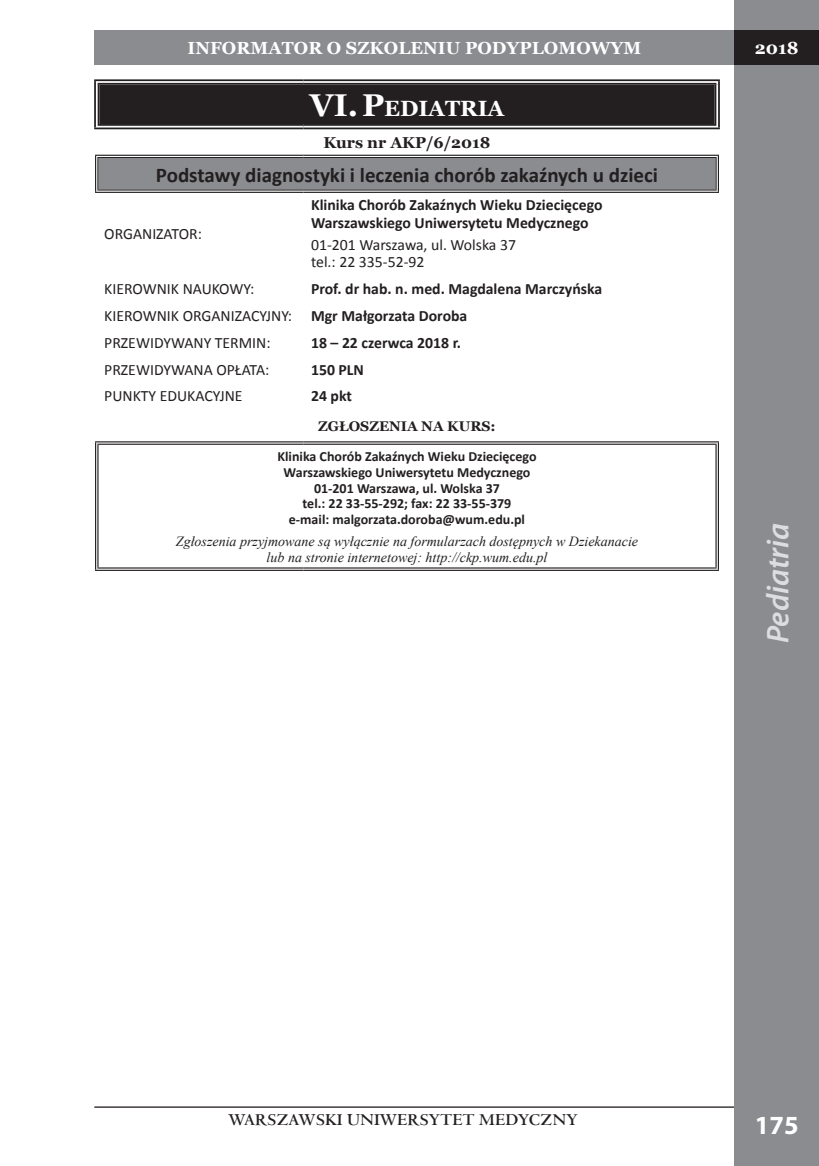
<style>
.page{position:relative;width:819px;height:1166px;background:#fff}
.page>*{position:absolute;margin:0;border:0;box-sizing:border-box;transform-origin:0 0}
.t1{font:italic 600 31.5px "Myriad Pro";color:#dcdddf}
.t2{font:700 31.5px "Georgia";color:#fff}
.t3{font:700 26.25px "Myriad Pro";color:#fff}
.t4{font:700 22.05px "Georgia";color:#fff}
.t5{font:700 21px "Calibri";color:#231f20}
.t6{font:700 17.5px "Georgia";letter-spacing:.005em;color:#fff}
.t7{font:700 17.5px "Venetian 301 EU";color:#231f20}
.t8{font:700 15.75px/26.8px "Calibri";color:#231f20}
.t9{font:15.75px/17.5px "Calibri";color:#231f20}
.t10{font:700 15.75px "Georgia";color:#231f20}
.t11{font:700 14px/15.8px "Calibri";color:#231f20;text-align:center}
.t12{font:italic 14px/15.8px "Times New Roman";color:#231f20;text-align:center}
.t13{font:700 14px "Georgia";color:#231f20}
.s1{font-size:22.05px}
.s2{font-weight:400}
</style>
<div class="page">
<hr style="left:94px;top:1106px;width:725px;height:2px;background:#231f20">
<div style="left:734px;top:0;width:85px;height:1166px;background:#8a8c8f"></div>
<div style="left:94px;top:30px;width:725px;height:34px;background:#8a8c8f"></div>
<div style="left:734px;top:30px;width:85px;height:34px;background:#231f20"></div>
<div style="left:97px;top:82px;width:620px;height:45px;background:#231f20"></div>
<div style="left:97px;top:156px;width:620px;height:35px;background:#8a8c8f"></div>
<svg style="left:96px;top:442px;width:207px;height:3px"></svg>
<svg style="left:303px;top:442px;width:414px;height:3px"></svg>
<hr style="left:715px;top:445px;width:4px;height:122px;background:#6e6b6c">
<svg style="left:96px;top:567px;width:207px;height:3px"></svg>
<svg style="left:303px;top:567px;width:414px;height:3px"></svg>
<hr style="left:95px;top:155px;width:208px;height:3px;background:#fff">
<hr style="left:303px;top:155px;width:416px;height:3px;background:#fff">
<hr style="left:715px;top:158px;width:4px;height:31px;background:#6e6b6c">
<hr style="left:95px;top:189px;width:208px;height:4px;background:#c8c7c7">
<hr style="left:303px;top:189px;width:416px;height:4px;background:#c8c7c7">
<div style="left:94px;top:79px;width:209px;height:6px;background:#e3e3e3"></div>
<svg style="left:97px;top:85px;width:1px;height:39px"></svg>
<div style="left:303px;top:79px;width:416px;height:6px;background:#e3e3e3"></div>
<svg style="left:716px;top:85px;width:1px;height:39px"></svg>
<svg style="left:96px;top:124px;width:207px;height:4px"></svg>
<svg style="left:303px;top:124px;width:415px;height:4px"></svg>
<hr style="left:95px;top:441px;width:208px;height:1px;background:#231f20">
<hr style="left:97px;top:444px;width:206px;height:1px;background:#231f20">
<hr style="left:95px;top:442px;width:1px;height:128px;background:#231f20">
<hr style="left:97px;top:445px;width:1px;height:122px;background:#231f20">
<hr style="left:303px;top:441px;width:416px;height:1px;background:#231f20">
<hr style="left:303px;top:444px;width:413px;height:1px;background:#231f20">
<hr style="left:715px;top:445px;width:1px;height:122px;background:#231f20">
<hr style="left:717px;top:442px;width:2px;height:128px;background:#231f20">
<hr style="left:97px;top:567px;width:206px;height:1px;background:#231f20">
<hr style="left:95px;top:570px;width:208px;height:1px;background:#231f20">
<hr style="left:303px;top:567px;width:413px;height:1px;background:#231f20">
<hr style="left:303px;top:570px;width:416px;height:1px;background:#231f20">
<hr style="left:95px;top:155px;width:208px;height:1px;background:#231f20">
<hr style="left:97px;top:157px;width:206px;height:1px;background:#231f20">
<hr style="left:95px;top:156px;width:1px;height:36px;background:#231f20">
<hr style="left:97px;top:158px;width:1px;height:31px;background:#231f20">
<hr style="left:303px;top:155px;width:416px;height:1px;background:#231f20">
<hr style="left:303px;top:157px;width:413px;height:1px;background:#231f20">
<hr style="left:715px;top:158px;width:1px;height:31px;background:#231f20">
<hr style="left:717px;top:156px;width:2px;height:36px;background:#231f20">
<hr style="left:97px;top:189px;width:206px;height:2px;background:#231f20">
<hr style="left:95px;top:192px;width:208px;height:1px;background:#231f20">
<hr style="left:303px;top:189px;width:413px;height:2px;background:#231f20">
<hr style="left:303px;top:192px;width:416px;height:1px;background:#231f20">
<hr style="left:94px;top:79px;width:209px;height:2px;background:#231f20">
<hr style="left:98px;top:83px;width:205px;height:2px;background:#231f20">
<hr style="left:94px;top:81px;width:2px;height:47px;background:#231f20">
<hr style="left:303px;top:79px;width:416px;height:2px;background:#231f20">
<hr style="left:303px;top:83px;width:413px;height:2px;background:#231f20">
<hr style="left:718px;top:81px;width:1px;height:47px;background:#231f20">
<hr style="left:98px;top:124px;width:205px;height:2px;background:#231f20">
<hr style="left:94px;top:128px;width:209px;height:1px;background:#231f20">
<hr style="left:303px;top:124px;width:413px;height:2px;background:#231f20">
<hr style="left:303px;top:128px;width:416px;height:1px;background:#231f20">
<p class="t6" style="left:187px;top:36px;width:455px">INFORMATOR O SZKOLENIU PODYPLOMOWYM</p>
<h1 class="t2" style="left:310px;top:85px;width:107px">VI.P<span class="s1">EDIA</span></h1>
<h3 class="t4" style="left:445px;top:94px;width:47px">TRIA</h3>
<p class="t10" style="left:323px;top:132px;width:169px">Kurs nr AKP/6/2018</p>
<h3 class="t5" style="left:156px;top:162px;width:503px">Podstawy diagnostyki i leczenia chorób zakaźnych u dzieci</h3>
<p class="t9" style="left:104px;top:224px;width:99px">ORGANIZATOR:</p>
<p class="t8" style="left:311px;top:196px;width:293px;line-height:17.5px">Klinika Chorób Zakaźnych Wieku Dziecięcego<br>Warszawskiego Uniwersytetu Medycznego</p>
<p class="t9" style="left:311px;top:235px;width:206px">01-201 Warszawa, ul. Wolska 37 tel.: 22 335-52-92</p>
<p class="t8" style="left:104px;top:274px;width:499px;text-indent:207px">Prof. dr hab. n. med. Magdalena Marczyńska<br><span class="s2">KIEROWNIK ORGANIZACYJNY:</span> Mgr Małgorzata Doroba<br><span class="s2">PRZEWIDYWANY TERMIN:</span></p>
<p class="t9" style="left:104px;top:279px;width:151px">KIEROWNIK NAUKOWY:</p>
<p class="t8" style="left:311px;top:328px;width:151px">18 – 22 czerwca 2018 r.</p>
<p class="t9" style="left:104px;top:360px;width:167px">PRZEWIDYWANA OPŁATA:</p>
<p class="t8" style="left:311px;top:355px;width:54px">150 PLN</p>
<p class="t9" style="left:104px;top:386px;width:140px">PUNKTY EDUKACYJNE</p>
<p class="t8" style="left:311px;top:382px;width:42px">24 pkt</p>
<p class="t13" style="left:318px;top:417px;width:179px">ZGŁOSZENIA NA KURS:</p>
<p class="t11" style="left:277px;top:448px;width:260px">Klinika Chorób Zakaźnych Wieku Dziecięcego Warszawskiego Uniwersytetu Medycznego 01-201 Warszawa, ul. Wolska 37<br>tel.: 22 33-55-292; fax: 22 33-55-379<br>e-mail: malgorzata.doroba@wum.edu.pl</p>
<p class="t12" style="left:176px;top:533px;width:463px">Zgłoszenia przyjmowane są wyłącznie na formularzach dostępnych w Dziekanacie lub na stronie internetowej: http://ckp.wum.edu.pl</p>
<p class="t6" style="left:755px;top:36px;width:45px">2018</p>
<h1 class="t1" style="left:758px;top:643px;width:121px;rotate:-90deg">Pediatria</h1>
<p class="t7" style="left:228px;top:1109px;width:351px">WARSZAWSKI UNIWERSYTET MEDYCZNY</p>
<h2 class="t3" style="left:754px;top:1107px;width:45px">175</h2>
</div>
